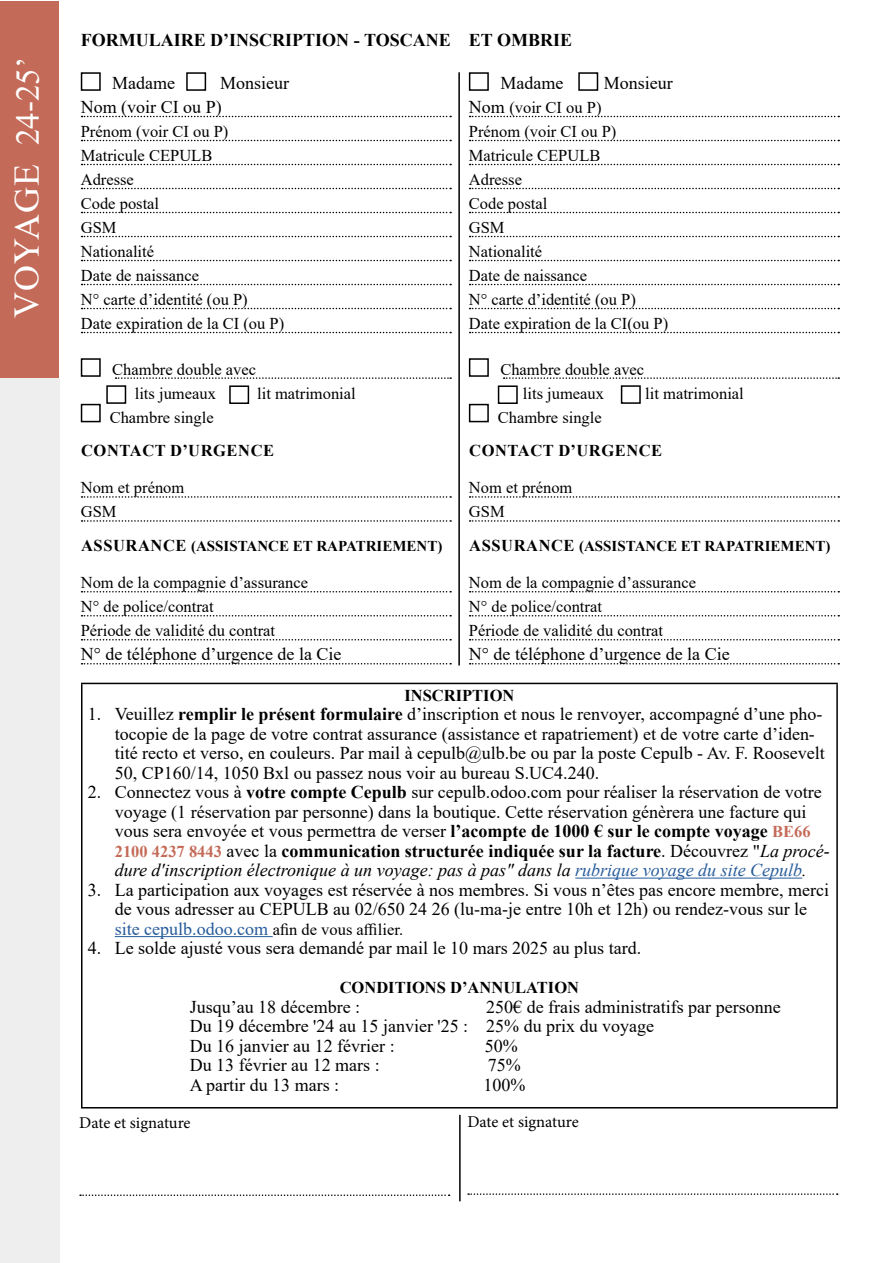
<style>
.page{position:relative;width:893px;height:1263px;background:#fff}
.page>*{position:absolute;margin:0;border:0;box-sizing:border-box;transform-origin:0 0}
.t1{font:36px "Times New Roman";letter-spacing:.035em;color:#fff}
.t2{font:18px/19.5px "Times New Roman";color:#000}
.t3{font:700 18px "Times New Roman";color:#000}
.t4{font:16.5px/24px "Times New Roman";color:#000}
.t5{font:700 16.5px "Times New Roman";color:#000}
.t6{font:700 16.5px "Times New Roman";letter-spacing:.035em;color:#000}
.t7{font:16.5px "Minion Pro";color:#000}
.t8{font:700 15px "Times New Roman";color:#000}
.s1{font-size:33px}
.s2{font-size:18px}
.s3{font-size:16.5px}
.s4{font-weight:700}
.s5{font-weight:700;font-size:16.5px;color:#c46b58}
.s6{font-style:italic}
.s7{font-style:italic;color:#275b9b}
.s8{color:#275b9b}
</style>
<div class="page">
<div style="left:1px;top:1px;width:58px;height:377px;background:#c36a58"></div>
<div style="left:0;top:378px;width:60px;height:885px;background:#eee"></div>
<svg style="left:82px;top:116px;width:369px;height:1px"></svg>
<svg style="left:82px;top:140px;width:369px;height:1px"></svg>
<svg style="left:82px;top:164px;width:369px;height:1px"></svg>
<svg style="left:82px;top:188px;width:369px;height:1px"></svg>
<svg style="left:82px;top:212px;width:369px;height:1px"></svg>
<svg style="left:82px;top:236px;width:369px;height:1px"></svg>
<svg style="left:82px;top:260px;width:369px;height:1px"></svg>
<svg style="left:82px;top:284px;width:369px;height:1px"></svg>
<svg style="left:82px;top:308px;width:369px;height:1px"></svg>
<svg style="left:82px;top:332px;width:369px;height:1px"></svg>
<svg style="left:116px;top:377px;width:335px;height:2px"></svg>
<svg style="left:82px;top:496px;width:369px;height:2px"></svg>
<svg style="left:82px;top:520px;width:369px;height:2px"></svg>
<svg style="left:82px;top:591px;width:369px;height:1px"></svg>
<svg style="left:82px;top:615px;width:369px;height:1px"></svg>
<svg style="left:82px;top:639px;width:369px;height:1px"></svg>
<svg style="left:82px;top:663px;width:369px;height:1px"></svg>
<svg style="left:470px;top:116px;width:369px;height:1px"></svg>
<svg style="left:470px;top:140px;width:369px;height:1px"></svg>
<svg style="left:470px;top:164px;width:369px;height:1px"></svg>
<svg style="left:470px;top:188px;width:369px;height:1px"></svg>
<svg style="left:470px;top:212px;width:369px;height:1px"></svg>
<svg style="left:470px;top:236px;width:369px;height:1px"></svg>
<svg style="left:470px;top:260px;width:369px;height:1px"></svg>
<svg style="left:470px;top:284px;width:369px;height:1px"></svg>
<svg style="left:470px;top:308px;width:369px;height:1px"></svg>
<svg style="left:470px;top:332px;width:369px;height:1px"></svg>
<svg style="left:504px;top:377px;width:335px;height:2px"></svg>
<svg style="left:470px;top:496px;width:369px;height:2px"></svg>
<svg style="left:470px;top:520px;width:369px;height:2px"></svg>
<svg style="left:470px;top:591px;width:369px;height:1px"></svg>
<svg style="left:470px;top:615px;width:369px;height:1px"></svg>
<svg style="left:470px;top:639px;width:369px;height:1px"></svg>
<svg style="left:470px;top:663px;width:369px;height:1px"></svg>
<hr style="left:81px;top:683px;width:757px;height:1px;background:#000">
<hr style="left:81px;top:684px;width:1px;height:423px;background:#000">
<hr style="left:836px;top:684px;width:2px;height:423px;background:#000">
<hr style="left:81px;top:1107px;width:757px;height:1px;background:#000">
<hr style="left:575px;top:878px;width:227px;height:1px;background:#275b9b">
<hr style="left:115px;top:936px;width:158px;height:1px;background:#275b9b">
<div style="left:81px;top:72px;width:20px;height:19px;border:2px solid #000"></div>
<div style="left:186px;top:72px;width:20px;height:19px;border:2px solid #000"></div>
<div style="left:106px;top:385px;width:20px;height:19px;border:2px solid #000"></div>
<div style="left:229px;top:385px;width:20px;height:19px;border:2px solid #000"></div>
<div style="left:81px;top:358px;width:20px;height:19px;border:2px solid #000"></div>
<div style="left:81px;top:404px;width:20px;height:18px;border:2px solid #000"></div>
<hr style="left:458px;top:72px;width:2px;height:593px;background:#000">
<div style="left:469px;top:72px;width:20px;height:19px;border:2px solid #000"></div>
<div style="left:578px;top:72px;width:20px;height:19px;border:2px solid #000"></div>
<div style="left:469px;top:358px;width:20px;height:19px;border:2px solid #000"></div>
<div style="left:469px;top:404px;width:20px;height:18px;border:2px solid #000"></div>
<div style="left:498px;top:385px;width:20px;height:19px;border:2px solid #000"></div>
<div style="left:621px;top:385px;width:20px;height:19px;border:2px solid #000"></div>
<svg style="left:80px;top:1194px;width:370px;height:2px"></svg>
<svg style="left:468px;top:1193px;width:370px;height:2px"></svg>
<hr style="left:459px;top:1115px;width:2px;height:86px;background:#000">
<h1 class="t1" style="left:2px;top:318px;width:262px;rotate:-90deg">VOYAGE <span class="s1">24-25’</span></h1>
<p class="t3" style="left:81px;top:27px;width:371px">FORMULAIRE D’INSCRIPTION - TOSCANE</p>
<p class="t2" style="left:112px;top:73px;width:64px">Madame</p>
<p class="t2" style="left:81px;top:70px;width:210px;line-height:24px;text-indent:139px">Monsieur<br>Nom (voir CI ou P)</p>
<p class="t4" style="left:81px;top:119px;width:205px">Prénom (voir CI ou P)<br>Matricule CEPULB<br>Adresse<br>Code postal<br>GSM<br>Nationalité<br>Date de naissance<br>N° carte d’identité (ou P)<br>Date expiration de la CI (ou P)</p>
<p class="t4" style="left:135px;top:357px;width:123px;text-indent:-23px">Chambre double avec lits jumeaux</p>
<p class="t4" style="left:257px;top:381px;width:100px">lit matrimonial</p>
<p class="t3" style="left:469px;top:27px;width:105px">ET OMBRIE</p>
<p class="t2" style="left:500px;top:73px;width:64px">Madame</p>
<p class="t2" style="left:604px;top:73px;width:70px">Monsieur</p>
<p class="t4" style="left:469px;top:95px;width:201px"><span class="s2">Nom</span> (voir CI ou P)<br>Prénom (voir CI ou P)<br>Matricule CEPULB<br>Adresse<br>Code postal<br>GSM<br>Nationalité<br>Date de naissance<br>N° carte d’identité (ou P)<br>Date expiration de la CI(ou P)</p>
<p class="t4" style="left:523px;top:357px;width:123px;text-indent:-23px">Chambre double avec lits jumeaux</p>
<p class="t4" style="left:645px;top:381px;width:100px">lit matrimonial</p>
<p class="t4" style="left:110px;top:405px;width:106px">Chambre single</p>
<p class="t6" style="left:81px;top:438px;width:195px">CONTACT D’URGENCE</p>
<p class="t4" style="left:81px;top:475px;width:105px">Nom et prénom<br>GSM</p>
<p class="t8" style="left:81px;top:535px;width:363px"><span class="s3">ASSURANCE</span> (ASSISTANCE ET RAPATRIEMENT)</p>
<p class="t4" style="left:81px;top:570px;width:229px">Nom de la compagnie d’assurance<br>N° de police/contrat<br>Période de validité du contrat</p>
<p class="t2" style="left:81px;top:644px;width:262px">N° de téléphone d’urgence de la Cie</p>
<p class="t4" style="left:498px;top:405px;width:106px">Chambre single</p>
<p class="t6" style="left:469px;top:438px;width:195px">CONTACT D’URGENCE</p>
<p class="t4" style="left:469px;top:475px;width:105px">Nom et prénom<br>GSM</p>
<p class="t8" style="left:469px;top:535px;width:363px"><span class="s3">ASSURANCE</span> (ASSISTANCE ET RAPATRIEMENT)</p>
<p class="t4" style="left:469px;top:570px;width:229px">Nom de la compagnie d’assurance<br>N° de police/contrat<br>Période de validité du contrat</p>
<p class="t2" style="left:469px;top:644px;width:262px">N° de téléphone d’urgence de la Cie</p>
<p class="t5" style="left:404px;top:683px;width:112px">INSCRIPTION</p>
<p class="t2" style="left:115px;top:704px;width:711px;text-indent:-27px">1. Veuillez <span class="s4">remplir le présent formulaire</span> d’inscription et nous le renvoyer, accompagné d’une pho&shy;tocopie de la page de votre contrat assurance (assistance et rapatriement) et de votre carte d’iden&shy;tité recto et verso, en couleurs. Par mail à cepulb@ulb.be ou par la poste Cepulb - Av. F. Roosevelt 50, CP160/14, 1050 Bxl ou passez nous voir au bureau S.UC4.240.</p>
<p class="t2" style="left:115px;top:782px;width:717px;text-indent:-27px">2. Connectez vous à <span class="s4">votre compte Cepulb</span> sur cepulb.odoo.com pour réaliser la réservation de votre voyage (1 réservation par personne) dans la boutique. Cette réservation génèrera une facture qui vous sera envoyée et vous permettra de verser <span class="s4">l’acompte de 1000 € sur le compte voyage</span> <span class="s5">BE66<br>2100 4237 8443</span> avec la <span class="s4">communication structurée indiquée sur la facture</span>. Découvrez "<span class="s6">La procé&shy;dure d'inscription électronique à un voyage: pas à pas" dans la</span> <span class="s7">rubrique voyage du site Cepulb</span><span class="s6">.</span></p>
<p class="t2" style="left:115px;top:879px;width:716px;text-indent:-27px">3. La participation aux voyages est réservée à nos membres. Si vous n’êtes pas encore membre, merci de vous adresser au CEPULB au 02/650 24 26 (lu-ma-je entre 10h et 12h) ou rendez-vous sur le <span class="s8">site cepulb.odoo.com</span> <span class="s3">afin de vous affilier.</span></p>
<p class="t2" style="left:88px;top:938px;width:555px">4. Le solde ajusté vous sera demandé par mail le 10 mars 2025 au plus tard.</p>
<p class="t5" style="left:340px;top:976px;width:241px">CONDITIONS D’ANNULATION</p>
<p class="t2" style="left:190px;top:996px;width:172px">Jusqu’au 18 décembre :</p>
<p class="t2" style="left:190px;top:996px;width:592px;text-indent:296px">250€ de frais administratifs par personne<br>Du 19 décembre '24 au 15 janvier '25 : 25% du prix du voyage<br>Du 16 janvier au 12 février :</p>
<p class="t2" style="left:485px;top:1035px;width:34px">50%</p>
<p class="t2" style="left:190px;top:1055px;width:191px">Du 13 février au 12 mars :</p>
<p class="t2" style="left:488px;top:1055px;width:34px">75%</p>
<p class="t2" style="left:190px;top:1074px;width:151px">A partir du 13 mars :</p>
<p class="t2" style="left:483px;top:1074px;width:43px">100%</p>
<p class="t7" style="left:79px;top:1111px;width:113px">Date et signature</p>
<p class="t7" style="left:467px;top:1110px;width:113px">Date et signature</p>
</div>
